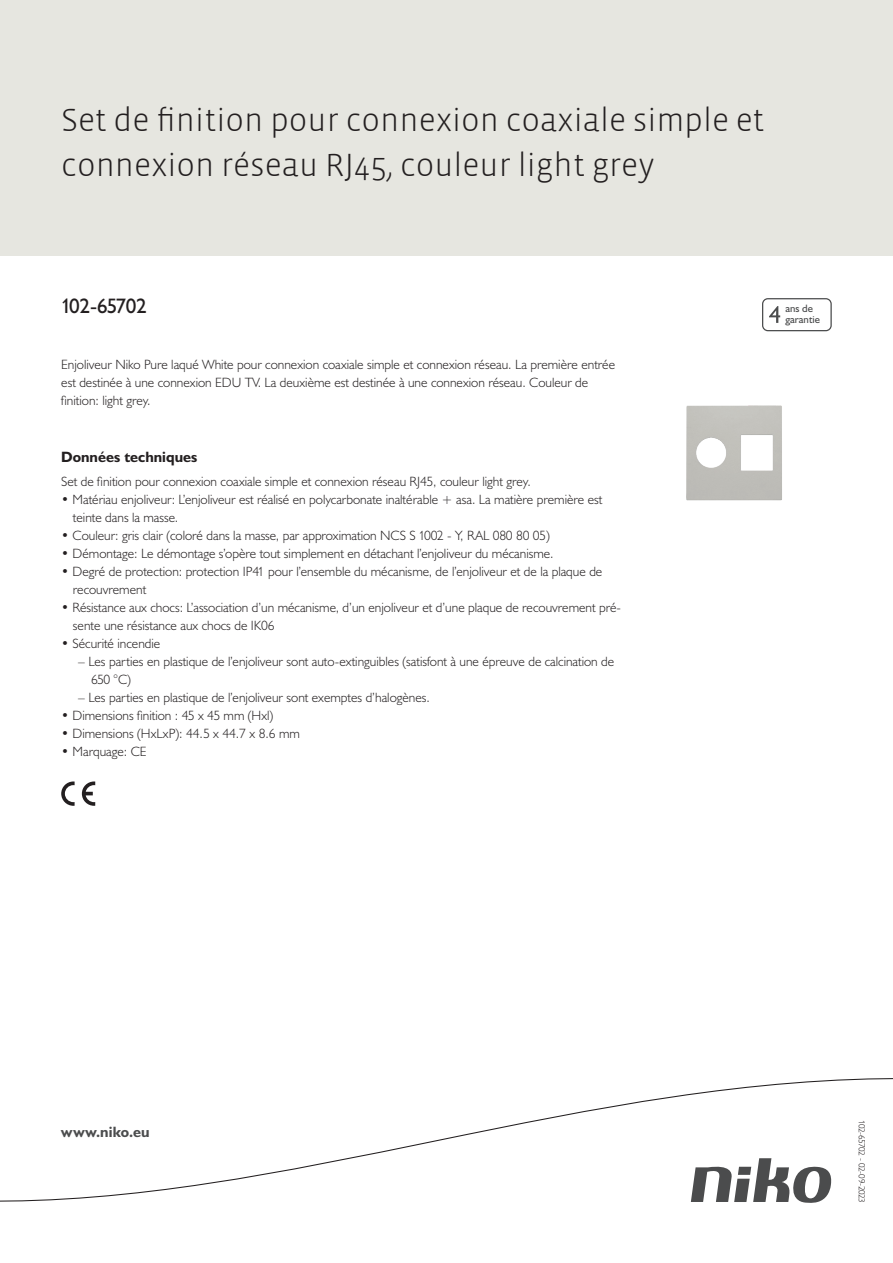
<style>
.page{position:relative;width:893px;height:1263px;background:#fff}
.page>*{position:absolute;margin:0;border:0;box-sizing:border-box;transform-origin:0 0}
.Title_datasheets{font:300 33px/45px "Vista Sans";color:#231f20}
.Article_number{font:21px "Humanist 521 BT";letter-spacing:-.03em;color:#231f20}
.Titles_parts{font:700 15px "Humanist 521 BT";color:#231f20}
.titel_afbeelding{font:700 15px "Humanist 521 BT";letter-spacing:.005em;color:#4b4c4d}
.USP_Bullets{font:300 13.5px/18px "Humanist 521 BT";color:#231f20}
.Platte_tekst_CAB{font:300 13.5px/18px "Humanist 521 BT";color:#231f20}
.USP_Bullets_level_2{font:300 13.5px/18px "Humanist 521 BT";color:#231f20}
.t1{font:10.8px/10.8px "Humanist 521 BT";color:#4b4c4d}
.Revision{font:300 9px "Humanist 521 BT";letter-spacing:-.05em;color:#231f20}
</style>
<div class="page">
<div style="left:0;top:0;width:893px;height:255px;background:#e6e6e0"></div>
<svg style="left:82px;top:781px;width:13px;height:25px"></svg>
<svg style="left:61px;top:781px;width:14px;height:25px"></svg>
<svg style="left:762px;top:298px;width:70px;height:33px"></svg>
<svg style="left:0;top:1078px;width:893px;height:125px"></svg>
<img style="left:686px;top:405px;width:96px;height:96px">
<p class="Title_datasheets" style="left:61px;top:98px;width:705px">Set de finition pour connexion coaxiale simple et connexion réseau RJ45, couleur light grey</p>
<p class="Article_number" style="left:61px;top:293px;width:87px">102-65702</p>
<p class="t1" style="left:785px;top:303px;width:36px">ans de garantie</p>
<p class="Platte_tekst_CAB" style="left:61px;top:355px;width:555px">Enjoliveur Niko Pure laqué White pour connexion coaxiale simple et connexion réseau. La première entrée est destinée à une connexion EDU TV. La deuxième est destinée à une connexion réseau. Couleur de finition: light grey.</p>
<p class="Titles_parts" style="left:61px;top:447px;width:138px">Données techniques</p>
<p class="Platte_tekst_CAB" style="left:61px;top:472px;width:471px">Set de finition pour connexion coaxiale simple et connexion réseau RJ45, couleur light grey.</p>
<p class="USP_Bullets" style="left:73px;top:490px;width:531px;text-indent:-12px">• Matériau enjoliveur: L’enjoliveur est réalisé en polycarbonate inaltérable + asa. La matière première est teinte dans la masse.</p>
<p class="USP_Bullets" style="left:61px;top:526px;width:490px">• Couleur: gris clair (coloré dans la masse, par approximation NCS S 1002 - Y, RAL 080 80 05)</p>
<p class="USP_Bullets" style="left:61px;top:544px;width:494px">• Démontage: Le démontage s’opère tout simplement en détachant l’enjoliveur du mécanisme.</p>
<p class="USP_Bullets" style="left:73px;top:562px;width:531px;text-indent:-12px">• Degré de protection: protection IP41 pour l’ensemble du mécanisme, de l’enjoliveur et de la plaque de recouvrement</p>
<p class="USP_Bullets" style="left:73px;top:598px;width:550px;text-indent:-12px">• Résistance aux chocs: L’association d’un mécanisme, d’un enjoliveur et d’une plaque de recouvrement pré&shy;sente une résistance aux chocs de IK06</p>
<p class="USP_Bullets" style="left:61px;top:634px;width:101px">• Sécurité incendie</p>
<p class="USP_Bullets_level_2" style="left:91px;top:652px;width:525px;text-indent:-13px">– Les parties en plastique de l’enjoliveur sont auto-extinguibles (satisfont à une épreuve de calcination de<br>650 °C)</p>
<p class="USP_Bullets_level_2" style="left:78px;top:688px;width:353px">– Les parties en plastique de l’enjoliveur sont exemptes d’halogènes.</p>
<p class="USP_Bullets" style="left:61px;top:706px;width:214px">• Dimensions finition : 45 x 45 mm (Hxl)</p>
<p class="USP_Bullets" style="left:61px;top:724px;width:240px">• Dimensions (HxLxP): 44.5 x 44.7 x 8.6 mm</p>
<p class="USP_Bullets" style="left:61px;top:742px;width:87px">• Marquage: CE</p>
<p class="titel_afbeelding" style="left:61px;top:1122px;width:90px">www.niko.eu</p>
<p class="Revision" style="left:868px;top:1120px;width:84px;rotate:90deg">102-65702 - 02-09-2023</p>
</div>
